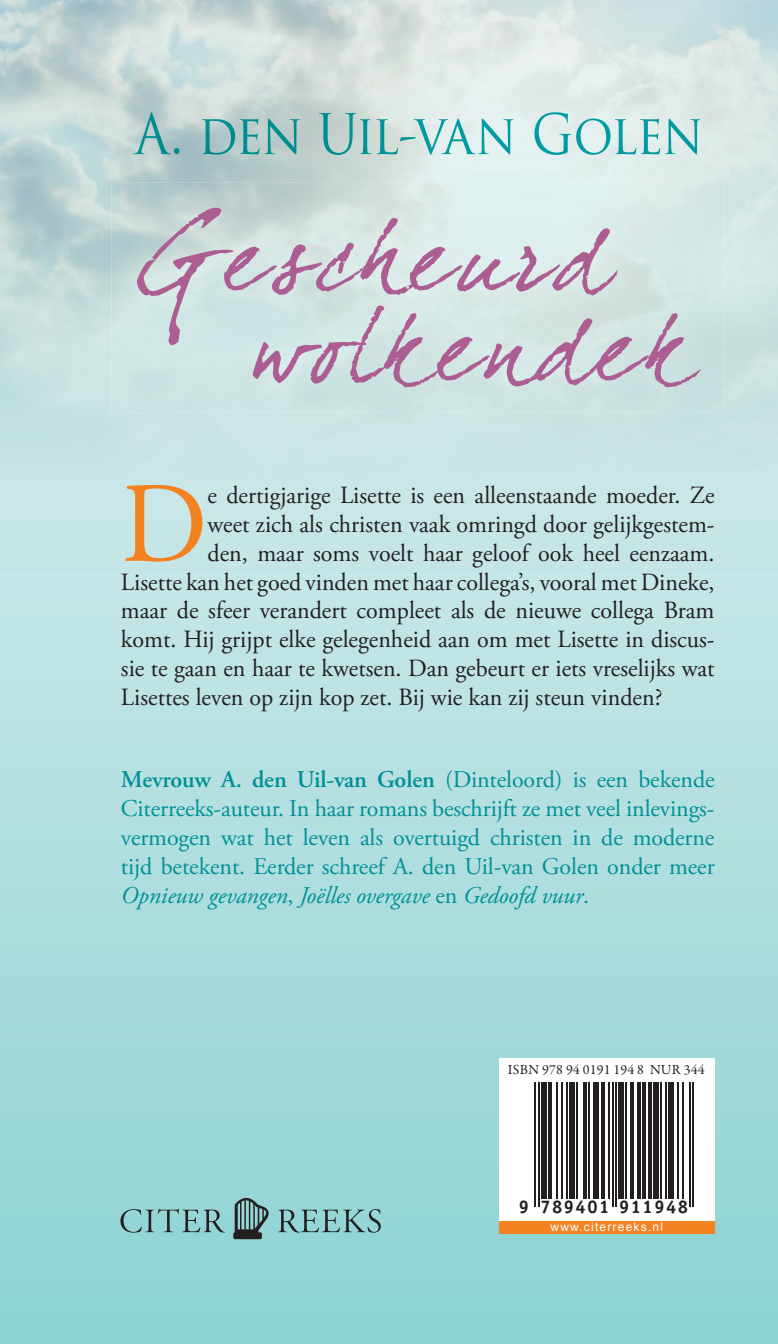
<style>
.page{position:relative;width:778px;height:1344px;background:#fff}
.page>*{position:absolute;margin:0;border:0;box-sizing:border-box;transform-origin:0 0}
.t1{font:114.2px "Adobe Garamond Pro";color:#f58220}
.t2{font:100px/90px "Dear Joefour";letter-spacing:.06em;color:#ac5e93}
.t3{font:24.8px "Adobe Garamond Pro";color:#231f20}
.t4{font:24px/28.8px "Adobe Garamond Pro";letter-spacing:-.005em;color:#009097;text-align:justify}
.t5{font:700 18.4px "Officina Serif";letter-spacing:.085em;color:#231f20}
.t6{font:14px "Garamond Premr Pro";letter-spacing:.01em;color:#231f20}
.t7{font:12px "Arial";letter-spacing:.1em;color:#fff}
.s1{font-weight:600}
.s2{font-style:italic}
</style>
<div class="page">
<div style="left:0;top:572px;width:778px;height:771px;background:linear-gradient(to bottom,#c6e6e6,#8bd2d1)"></div>
<img style="left:0;top:117px;width:122px;height:273px">
<img style="left:206px;top:164px;width:525px;height:68px">
<img style="left:133px;top:112px;width:567px;height:43px">
<div style="left:499px;top:1220px;width:215px;height:13px;background:#f58220"></div>
<div style="left:499px;top:1058px;width:215px;height:162px;background:#fff"></div>
<svg style="left:120px;top:1208px;width:105px;height:24px;background:#7eb1b1"></svg>
<svg style="left:278px;top:1208px;width:103px;height:24px;background:#7aabab"></svg>
<svg style="left:233px;top:1189px;width:36px;height:50px;background:#698f8f"></svg>
<img style="left:112px;top:182px;width:267px;height:170px">
<img style="left:379px;top:182px;width:277px;height:170px">
<img style="left:656px;top:182px;width:68px;height:230px">
<hr style="left:534px;top:1082px;width:2px;height:124px;background:#231f20">
<hr style="left:538px;top:1082px;width:1px;height:124px;background:#231f20">
<div style="left:541px;top:1082px;width:5px;height:116px;background:#231f20"></div>
<hr style="left:548px;top:1082px;width:3px;height:116px;background:#231f20">
<hr style="left:556px;top:1082px;width:2px;height:116px;background:#231f20">
<hr style="left:561px;top:1082px;width:2px;height:116px;background:#231f20">
<hr style="left:566px;top:1082px;width:2px;height:116px;background:#231f20">
<div style="left:570px;top:1082px;width:5px;height:116px;background:#231f20"></div>
<hr style="left:576px;top:1082px;width:2px;height:116px;background:#231f20">
<hr style="left:583px;top:1082px;width:3px;height:116px;background:#231f20">
<hr style="left:588px;top:1082px;width:2px;height:116px;background:#231f20">
<div style="left:593px;top:1082px;width:5px;height:116px;background:#231f20"></div>
<hr style="left:601px;top:1082px;width:4px;height:116px;background:#231f20">
<hr style="left:608px;top:1082px;width:2px;height:116px;background:#231f20">
<hr style="left:611px;top:1082px;width:2px;height:124px;background:#231f20">
<hr style="left:615px;top:1082px;width:1px;height:124px;background:#231f20">
<div style="left:618px;top:1082px;width:5px;height:116px;background:#231f20"></div>
<hr style="left:625px;top:1082px;width:1px;height:116px;background:#231f20">
<hr style="left:630px;top:1082px;width:3px;height:116px;background:#231f20">
<hr style="left:637px;top:1082px;width:3px;height:116px;background:#231f20">
<hr style="left:642px;top:1082px;width:3px;height:116px;background:#231f20">
<hr style="left:648px;top:1082px;width:4px;height:116px;background:#231f20">
<div style="left:653px;top:1082px;width:5px;height:116px;background:#231f20"></div>
<hr style="left:660px;top:1082px;width:2px;height:116px;background:#231f20">
<hr style="left:665px;top:1082px;width:2px;height:116px;background:#231f20">
<div style="left:668px;top:1082px;width:5px;height:116px;background:#231f20"></div>
<hr style="left:677px;top:1082px;width:1px;height:116px;background:#231f20">
<hr style="left:682px;top:1082px;width:1px;height:116px;background:#231f20">
<hr style="left:688px;top:1082px;width:2px;height:124px;background:#231f20">
<hr style="left:692px;top:1082px;width:1px;height:124px;background:#231f20">
<h2 class="t2" style="left:252px;top:210px;width:442px;text-indent:-116px">Gescheurd wolkendek</h2>
<h1 class="t1" style="left:121px;top:456px;width:88px">D</h1>
<p class="t3" style="left:207px;top:480px;width:508px">e dertigjarige Lisette is een alleenstaande moeder. Ze</p>
<p class="t3" style="left:207px;top:509px;width:508px">weet zich als christen vaak omringd door gelijkgestem-</p>
<p class="t3" style="left:207px;top:538px;width:508px">den, maar soms voelt haar geloof ook heel eenzaam.</p>
<p class="t3" style="left:121px;top:566px;width:595px">Lisette kan het goed vinden met haar collega’s, vooral met Dineke,</p>
<p class="t3" style="left:121px;top:595px;width:595px">maar de sfeer verandert compleet als de nieuwe collega Bram</p>
<p class="t3" style="left:121px;top:624px;width:595px">komt. Hij grijpt elke gelegenheid aan om met Lisette in discus-</p>
<p class="t3" style="left:121px;top:653px;width:595px">sie te gaan en haar te kwetsen. Dan gebeurt er iets vreselijks wat</p>
<p class="t3" style="left:121px;top:682px;width:543px">Lisettes leven op zijn kop zet. Bij wie kan zij steun vinden?</p>
<p class="t4" style="left:121px;top:766px;width:595px"><span class="s1">Mevrouw A. den Uil-van Golen</span> (Dinteloord) is een bekende Citerreeks-auteur. In haar romans beschrijft ze met veel inlevings&shy;vermogen wat het leven als overtuigd christen in de moderne tijd betekent. Eerder schreef A. den Uil-van Golen onder meer <span class="s2">Opnieuw gevangen</span>, <span class="s2">Joëlles overgave</span> en <span class="s2">Gedoofd vuur</span>.</p>
<p class="t6" style="left:508px;top:1061px;width:198px">ISBN 978 94 0191 194 8 NUR 344</p>
<p class="t5" style="left:518px;top:1195px;width:171px">9 789401 911948</p>
<p class="t7" style="left:550px;top:1219px;width:114px">www.citerreeks.nl</p>
</div>
